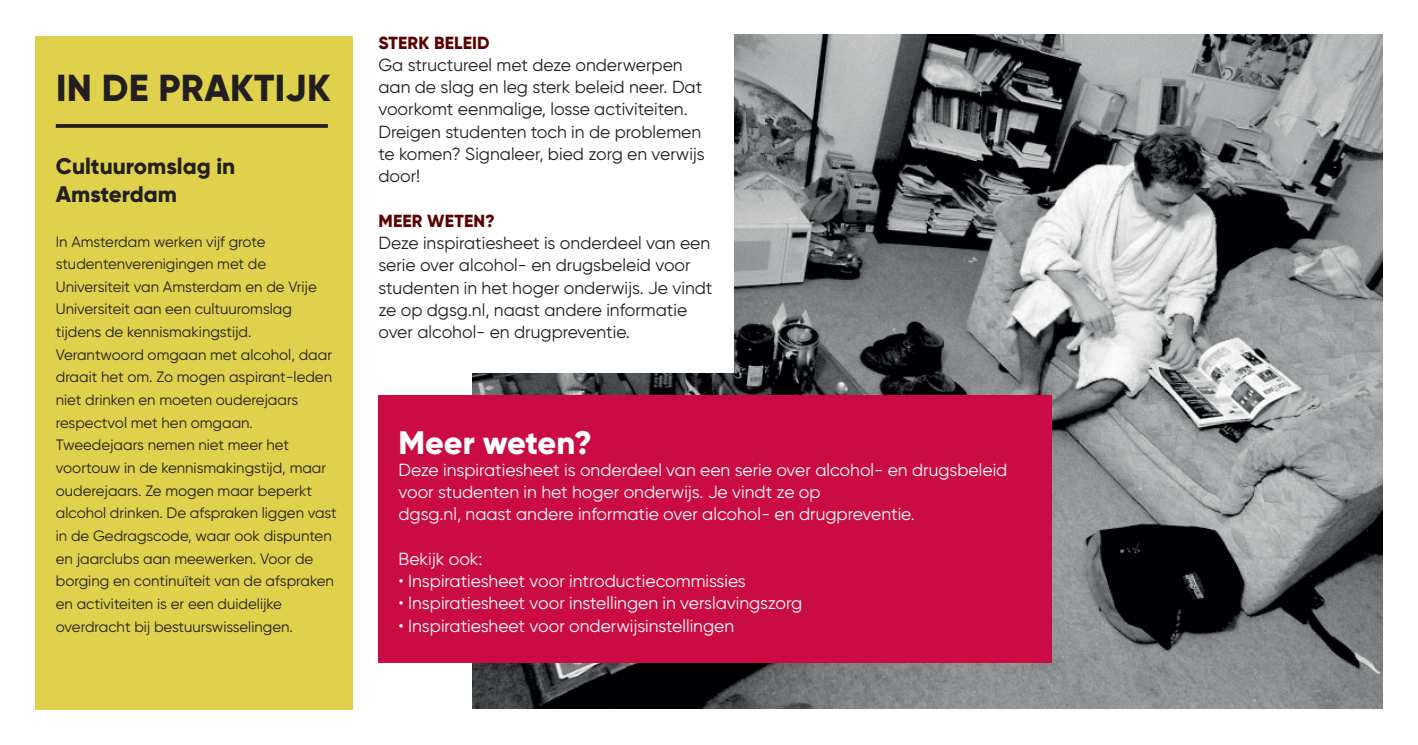
<style>
.page{position:relative;width:1418px;height:745px;background:#fff}
.page>*{position:absolute;margin:0;border:0;box-sizing:border-box;transform-origin:0 0}
.t1{font:800 37.5px "Gilroy";letter-spacing:.01em;color:#231f20}
.t2{font:800 32.5px "Gilroy";letter-spacing:-.005em;color:#fff}
.t3{font:800 22.5px/27.6px "Gilroy";color:#231f20}
.t4{font:17.5px/22.2px "Gilroy";color:#231f20}
.t5{font:17.5px/22.2px "Gilroy";color:#fff}
.t6{font:800 17.5px "Gilroy";letter-spacing:.01em;color:#5b0201}
.t7{font:15px/22.6px "Gilroy";color:#231f20}
</style>
<div class="page">
<img style="left:472px;top:35px;width:910px;height:673px">
<div style="left:378px;top:395px;width:673px;height:268px;background:#cb0b44"></div>
<div style="left:378px;top:23px;width:355px;height:349px;background:#fff"></div>
<div style="left:35px;top:36px;width:318px;height:673px;background:#dfd14c"></div>
<svg style="left:56px;top:124px;width:272px;height:4px"></svg>
<h1 class="t1" style="left:56px;top:64px;width:276px">In de praktijk</h1>
<h3 class="t3" style="left:56px;top:152px;width:181px">Cultuuromslag in<br>Amsterdam</h3>
<p class="t7" style="left:56px;top:230px;width:282px">In Amsterdam werken vijf grote studentenverenigingen met de Universiteit van Amsterdam en de Vrije Universiteit aan een cultuuromslag tijdens de kennismakingstijd.<br>Verantwoord omgaan met alcohol, daar draait het om. Zo mogen aspirant-leden niet drinken en moeten ouderejaars respectvol met hen omgaan.<br>Tweedejaars nemen niet meer het voortouw in de kennismakingstijd, maar ouderejaars. Ze mogen maar beperkt alcohol drinken. De afspraken liggen vast in de Gedragscode, waar ook dispunten en jaarclubs aan meewerken. Voor de borging en continuïteit van de afspraken en activiteiten is er een duidelijke overdracht bij bestuurswisselingen.</p>
<p class="t6" style="left:378px;top:31px;width:94px">Sterk beleid</p>
<p class="t4" style="left:378px;top:53px;width:328px">Ga structureel met deze onderwerpen aan de slag en leg sterk beleid neer. Dat voorkomt eenmalige, losse activiteiten.<br>Dreigen studenten toch in de problemen te komen? Signaleer, bied zorg en verwijs door!</p>
<p class="t6" style="left:378px;top:209px;width:118px">Meer weten?</p>
<p class="t4" style="left:378px;top:231px;width:335px">Deze inspiratiesheet is onderdeel van een serie over alcohol- en drugsbeleid voor studenten in het hoger onderwijs. Je vindt ze op dgsg.nl, naast andere informatie over alcohol- en drugpreventie.</p>
<h2 class="t2" style="left:398px;top:421px;width:195px">Meer weten?</h2>
<p class="t5" style="left:398px;top:458px;width:610px">Deze inspiratiesheet is onderdeel van een serie over alcohol- en drugsbeleid voor studenten in het hoger onderwijs. Je vindt ze op<br>dgsg.nl, naast andere informatie over alcohol- en drugpreventie.</p>
<p class="t5" style="left:398px;top:547px;width:86px">Bekijk ook:</p>
<p class="t5" style="left:398px;top:569px;width:349px">• Inspiratiesheet voor introductiecommissies</p>
<p class="t5" style="left:398px;top:591px;width:405px">• Inspiratiesheet voor instellingen in verslavingszorg</p>
<p class="t5" style="left:398px;top:614px;width:337px">• Inspiratiesheet voor onderwijsinstellingen</p>
</div>
